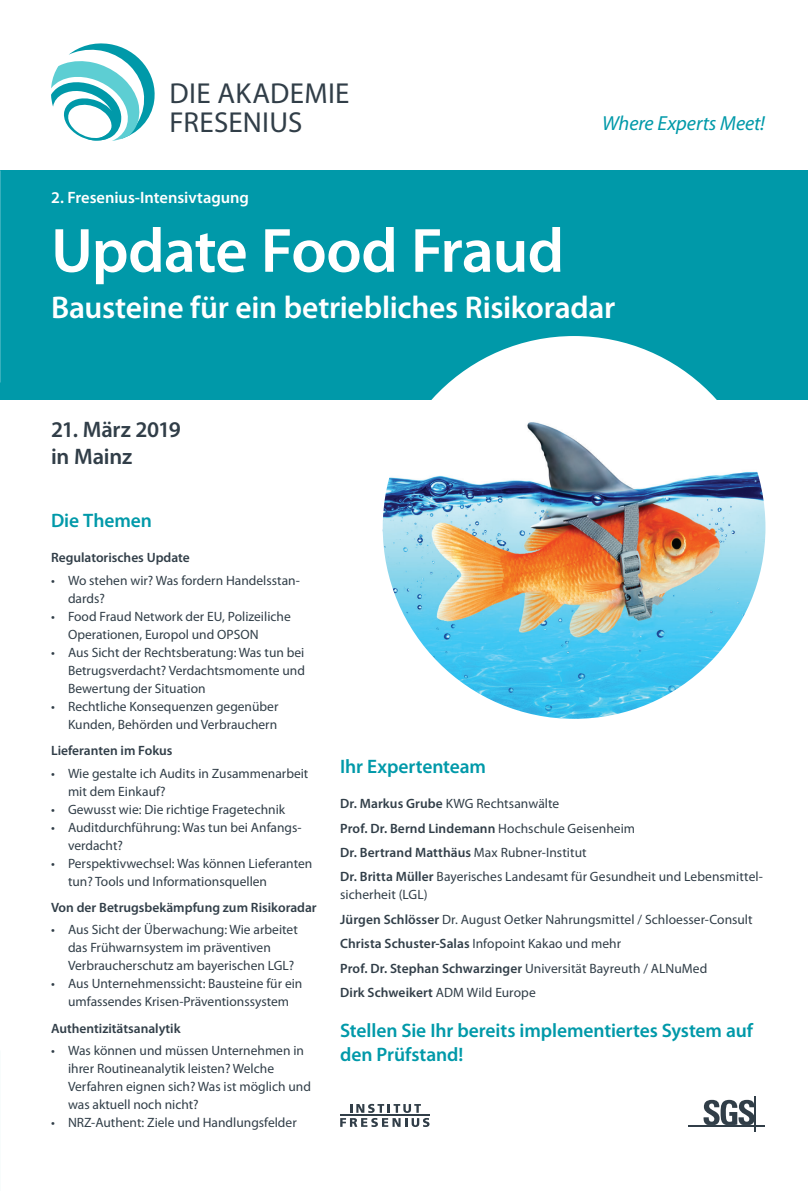
<style>
.page{position:relative;width:808px;height:1191px;background:#fff}
.page>*{position:absolute;margin:0;border:0;box-sizing:border-box;transform-origin:0 0}
.t1{font:600 63px "Myriad Pro";letter-spacing:-.02em;color:#fff}
.t2{font:600 31.5px "Myriad Pro";letter-spacing:-.01em;color:#fff}
.t3{font:28.95px/29px "Myriad Pro";letter-spacing:.01em;color:#313e48}
.t4{font:600 22.5px/27px "Myriad Pro";letter-spacing:-.01em;color:#313e48}
.t5{font:italic 20.4px "Myriad Pro";letter-spacing:-.005em;color:#0099a9}
.t6{font:600 19.5px/23.4px "Myriad Pro";letter-spacing:-.005em;color:#0099a9}
.t7{font:600 16.5px "Myriad Pro";letter-spacing:-.005em;color:#fff}
.t8{font:13.5px/18px "Myriad Pro";color:#313e48}
.t9{font:600 13.5px "Myriad Pro";color:#313e48}
.s1{font-weight:600}
.s2{font-weight:400}
</style>
<div class="page">
<div style="left:0;top:170px;width:808px;height:230px;background:#0099a9"></div>
<svg style="left:51px;top:43px;width:104px;height:98px"></svg>
<svg style="left:340px;top:1103px;width:89px;height:24px"></svg>
<hr style="left:340px;top:1114px;width:89px;height:2px;background:#313e48">
<svg style="left:703px;top:1099px;width:51px;height:25px"></svg>
<hr style="left:689px;top:1124px;width:76px;height:2px;background:#313e48">
<hr style="left:754px;top:1095px;width:2px;height:36px;background:#313e48">
<img style="left:383px;top:336px;width:382px;height:383px;border-radius:191px">
<p class="t3" style="left:170px;top:78px;width:181px">DIE AKADEMIE<br>FRESENIUS</p>
<p class="t7" style="left:51px;top:187px;width:200px">2. Fresenius-Intensivtagung</p>
<p class="t5" style="left:602px;top:110px;width:165px">Where Experts Meet!</p>
<p class="t1" style="left:51px;top:210px;width:515px">Update Food Fraud</p>
<p class="t2" style="left:51px;top:288px;width:566px">Bausteine für ein betriebliches Risikoradar</p>
<p class="t4" style="left:51px;top:416px;width:131px">21. März 2019 in Mainz</p>
<p class="t6" style="left:51px;top:509px;width:103px">Die Themen</p>
<p class="t9" style="left:51px;top:549px;width:140px">Regulatorisches Update</p>
<p class="t8" style="left:68px;top:571px;width:233px;text-indent:-17px">• Wo stehen wir? Was fordern Handelsstan&shy;dards?</p>
<p class="t8" style="left:68px;top:607px;width:224px;text-indent:-17px">• Food Fraud Network der EU, Polizeiliche<br>Operationen, Europol und OPSON</p>
<p class="t8" style="left:68px;top:643px;width:238px;text-align:justify;text-indent:-17px">• Aus Sicht der Rechtsberatung: Was tun bei Betrugsverdacht? Verdachtsmomente und Bewertung der Situation</p>
<p class="t8" style="left:51px;top:697px;width:229px;text-align:right">• Rechtliche Konsequenzen gegenüber<br>Kunden, Behörden und Verbrauchern</p>
<p class="t9" style="left:51px;top:742px;width:123px">Lieferanten im Fokus</p>
<p class="t8" style="left:68px;top:764px;width:242px;text-indent:-17px">• Wie gestalte ich Audits in Zusammenarbeit mit dem Einkauf?</p>
<p class="t8" style="left:51px;top:800px;width:236px">• Gewusst wie: Die richtige Fragetechnik</p>
<p class="t8" style="left:68px;top:818px;width:235px;text-indent:-17px">• Auditdurchführung: Was tun bei Anfangs&shy;verdacht?</p>
<p class="t8" style="left:68px;top:854px;width:246px;text-indent:-17px">• Perspektivwechsel: Was können Lieferanten tun? Tools und Informationsquellen</p>
<p class="t9" style="left:51px;top:899px;width:267px">Von der Betrugsbekämpfung zum Risikoradar</p>
<p class="t8" style="left:68px;top:920px;width:231px;text-indent:-17px">• Aus Sicht der Überwachung: Wie arbeitet das Frühwarnsystem im präventiven<br>Verbraucherschutz am bayerischen LGL?</p>
<p class="t8" style="left:51px;top:974px;width:253px;text-align:center">• Aus Unternehmenssicht: Bausteine für ein umfassendes Krisen-Präventionssystem</p>
<p class="t9" style="left:51px;top:1019px;width:131px">Authentizitätsanalytik</p>
<p class="t8" style="left:68px;top:1041px;width:244px;text-indent:-17px">• Was können und müssen Unternehmen in ihrer Routineanalytik leisten? Welche Verfahren eignen sich? Was ist möglich und was aktuell noch nicht?</p>
<p class="t8" style="left:51px;top:1113px;width:247px">• NRZ-Authent: Ziele und Handlungsfelder</p>
<p class="t6" style="left:340px;top:754px;width:147px">Ihr Expertenteam</p>
<p class="t8" style="left:340px;top:794px;width:221px"><span class="s1">Dr. Markus Grube</span> KWG Rechtsanwälte</p>
<p class="t9" style="left:340px;top:819px;width:296px">Prof. Dr. Bernd Lindemann <span class="s2">Hochschule Geisenheim</span></p>
<p class="t9" style="left:340px;top:844px;width:248px">Dr. Bertrand Matthäus <span class="s2">Max Rubner-Institut</span></p>
<p class="t8" style="left:340px;top:867px;width:424px"><span class="s1">Dr. Britta Müller</span> Bayerisches Landesamt für Gesundheit und Lebensmittel&shy;sicherheit (LGL)</p>
<p class="t8" style="left:340px;top:910px;width:414px"><span class="s1">Jürgen Schlösser</span> Dr. August Oetker Nahrungsmittel / Schloesser-Consult</p>
<p class="t9" style="left:340px;top:935px;width:282px">Christa Schuster-Salas <span class="s2">Infopoint Kakao und mehr</span></p>
<p class="t9" style="left:340px;top:959px;width:369px">Prof. Dr. Stephan Schwarzinger <span class="s2">Universität Bayreuth / ALNuMed</span></p>
<p class="t9" style="left:340px;top:983px;width:197px">Dirk Schweikert <span class="s2">ADM Wild Europe</span></p>
<p class="t6" style="left:340px;top:1018px;width:414px">Stellen Sie Ihr bereits implementiertes System auf den Prüfstand!</p>
</div>
